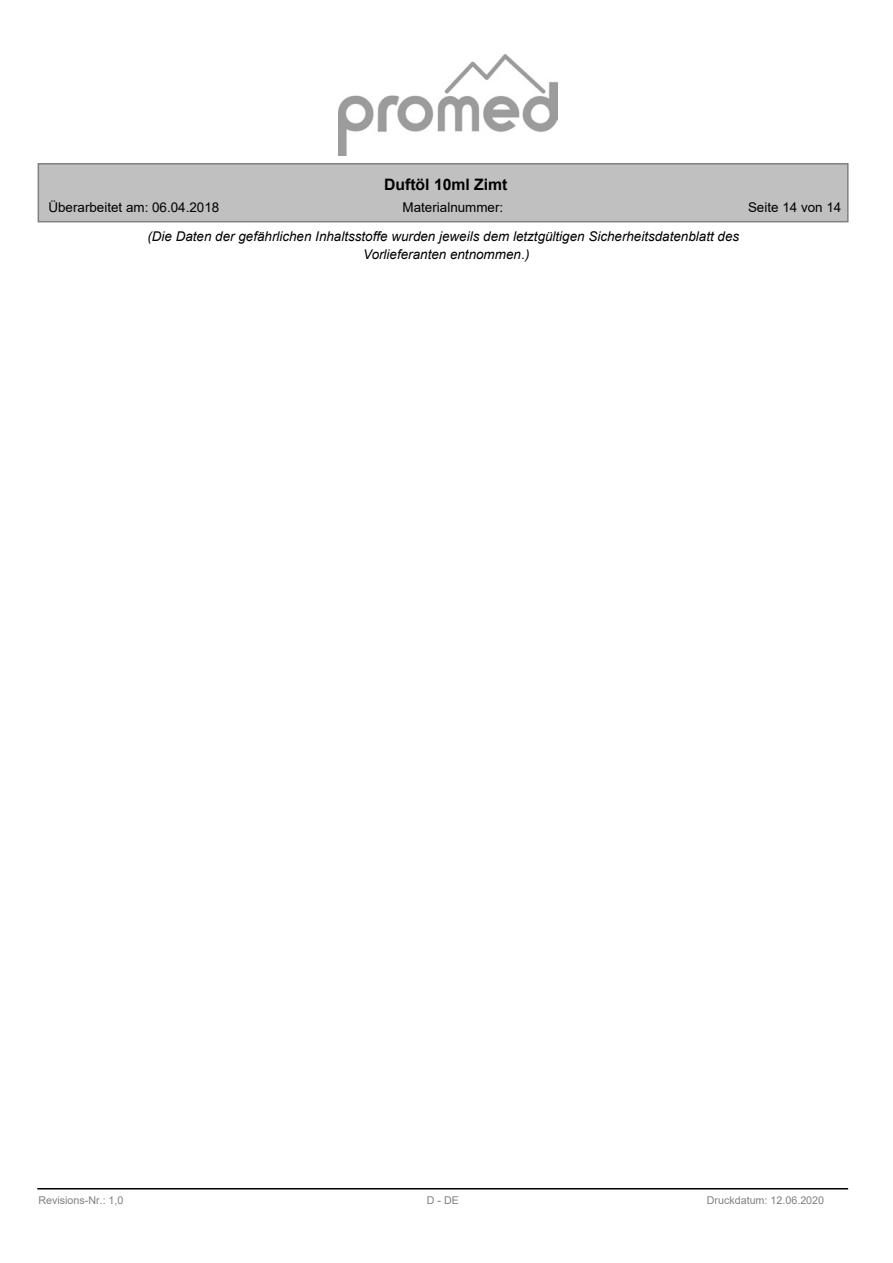
<style>
.page{position:relative;width:893px;height:1263px;background:#fff}
.page>*{position:absolute;margin:0;border:0;box-sizing:border-box;transform-origin:0 0}
.t1{font:700 15.75px "Arial";color:#000}
.t2{font:italic 13.5px/17.7px "Arial";color:#000;text-align:center}
.t3{font:13.5px "Arial";color:#000}
.t4{font:10.8px "Arial";color:#808080}
</style>
<div class="page">
<div style="left:38px;top:164px;width:810px;height:58px;background:#c0c0c0"></div>
<div style="left:38px;top:163px;width:811px;height:59px;border:2px solid #808080"></div>
<hr style="left:38px;top:1188px;width:809px;height:1px;background:#000">
<img style="left:338px;top:54px;width:220px;height:101px">
<p class="t1" style="left:384px;top:173px;width:125px">Duftöl 10ml Zimt</p>
<p class="t3" style="left:48px;top:198px;width:172px">Überarbeitet am: 06.04.2018</p>
<p class="t3" style="left:403px;top:198px;width:102px">Materialnummer:</p>
<p class="t3" style="left:748px;top:198px;width:95px">Seite 14 von 14</p>
<p class="t2" style="left:147px;top:228px;width:593px">(Die Daten der gefährlichen Inhaltsstoffe wurden jeweils dem letztgültigen Sicherheitsdatenblatt des<br>Vorlieferanten entnommen.)</p>
<p class="t4" style="left:38px;top:1193px;width:87px">Revisions-Nr.: 1,0</p>
<p class="t4" style="left:427px;top:1193px;width:34px">D - DE</p>
<p class="t4" style="left:707px;top:1193px;width:119px">Druckdatum: 12.06.2020</p>
</div>
